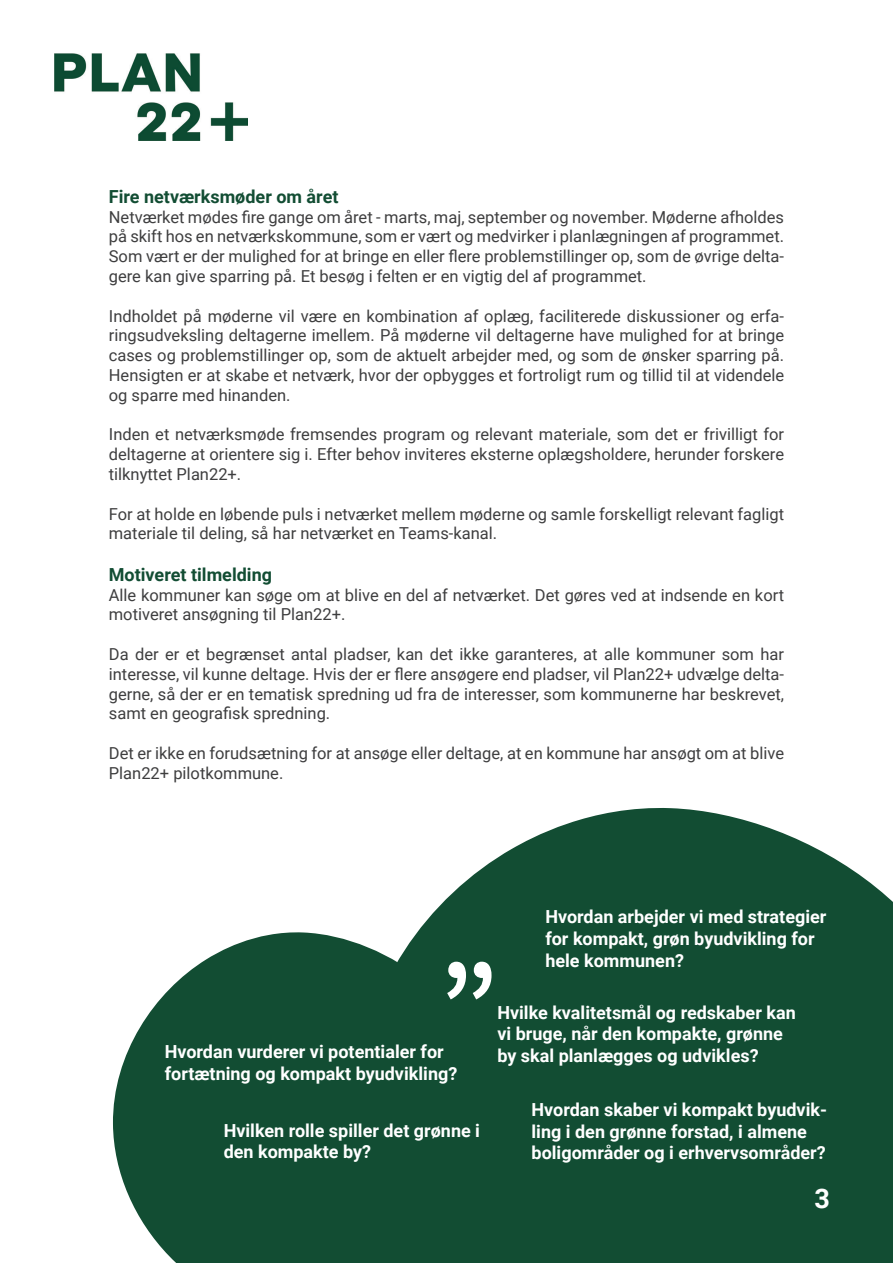
<style>
.page{position:relative;width:893px;height:1263px;background:#fff}
.page>*{position:absolute;margin:0;border:0;box-sizing:border-box;transform-origin:0 0}
.t1{font:600 121.5px "Source Sans Pro";color:#fff}
.t2{font:700 27px "Roboto";color:#fff}
.t3{font:700 18px/21.6px "Roboto";color:#fff}
.t4{font:700 18px "Roboto";color:#124d33}
.t5{font:16.5px/19.8px "Roboto";color:#3e3e3f;text-align:justify}
</style>
<div class="page">
<svg style="left:113px;top:932px;width:246px;height:331px;background:#32654e"></svg>
<svg style="left:359px;top:808px;width:534px;height:455px;background:#2a5f47"></svg>
<img style="left:54px;top:53px;width:193px;height:88px">
<p class="t4" style="left:109px;top:184px;width:231px">Fire netværksmøder om året</p>
<p class="t5" style="left:109px;top:206px;width:677px">Netværket mødes fire gange om året - marts, maj, september og november. Møderne afholdes på skift hos en netværkskommune, som er vært og medvirker i planlægningen af programmet.<br>Som vært er der mulighed for at bringe en eller flere problemstillinger op, som de øvrige delta&shy;gere kan give sparring på. Et besøg i felten er en vigtig del af programmet.</p>
<p class="t5" style="left:109px;top:305px;width:677px">Indholdet på møderne vil være en kombination af oplæg, faciliterede diskussioner og erfa&shy;ringsudveksling deltagerne imellem. På møderne vil deltagerne have mulighed for at bringe cases og problemstillinger op, som de aktuelt arbejder med, og som de ønsker sparring på.<br>Hensigten er at skabe et netværk, hvor der opbygges et fortroligt rum og tillid til at videndele og sparre med hinanden.</p>
<p class="t5" style="left:109px;top:424px;width:677px">Inden et netværksmøde fremsendes program og relevant materiale, som det er frivilligt for deltagerne at orientere sig i. Efter behov inviteres eksterne oplægsholdere, herunder forskere tilknyttet Plan22+.</p>
<p class="t5" style="left:109px;top:503px;width:677px">For at holde en løbende puls i netværket mellem møderne og samle forskelligt relevant fagligt materiale til deling, så har netværket en Teams-kanal.</p>
<p class="t4" style="left:109px;top:562px;width:165px">Motiveret tilmelding</p>
<p class="t5" style="left:109px;top:584px;width:677px">Alle kommuner kan søge om at blive en del af netværket. Det gøres ved at indsende en kort motiveret ansøgning til Plan22+.</p>
<p class="t5" style="left:109px;top:644px;width:677px">Da der er et begrænset antal pladser, kan det ikke garanteres, at alle kommuner som har interesse, vil kunne deltage. Hvis der er flere ansøgere end pladser, vil Plan22+ udvælge delta&shy;gerne, så der er en tematisk spredning ud fra de interesser, som kommunerne har beskrevet, samt en geografisk spredning.</p>
<p class="t5" style="left:109px;top:743px;width:677px">Det er ikke en forudsætning for at ansøge eller deltage, at en kommune har ansøgt om at blive<br>Plan22+ pilotkommune.</p>
<p class="t1" style="left:439px;top:925px;width:61px">”</p>
<p class="t3" style="left:545px;top:905px;width:283px">Hvordan arbejder vi med strategier for kompakt, grøn byudvikling for hele kommunen?</p>
<p class="t3" style="left:165px;top:1040px;width:294px">Hvordan vurderer vi potentialer for fortætning og kompakt byudvikling?</p>
<p class="t3" style="left:224px;top:1119px;width:258px">Hvilken rolle spiller det grønne i den kompakte by?</p>
<p class="t3" style="left:497px;top:1001px;width:300px">Hvilke kvalitetsmål og redskaber kan vi bruge, når den kompakte, grønne by skal planlægges og udvikles?</p>
<p class="t3" style="left:531px;top:1098px;width:297px">Hvordan skaber vi kompakt byudvik&shy;ling i den grønne forstad, i almene boligområder og i erhvervsområder?</p>
<p class="t2" style="left:814px;top:1179px;width:17px">3</p>
</div>
